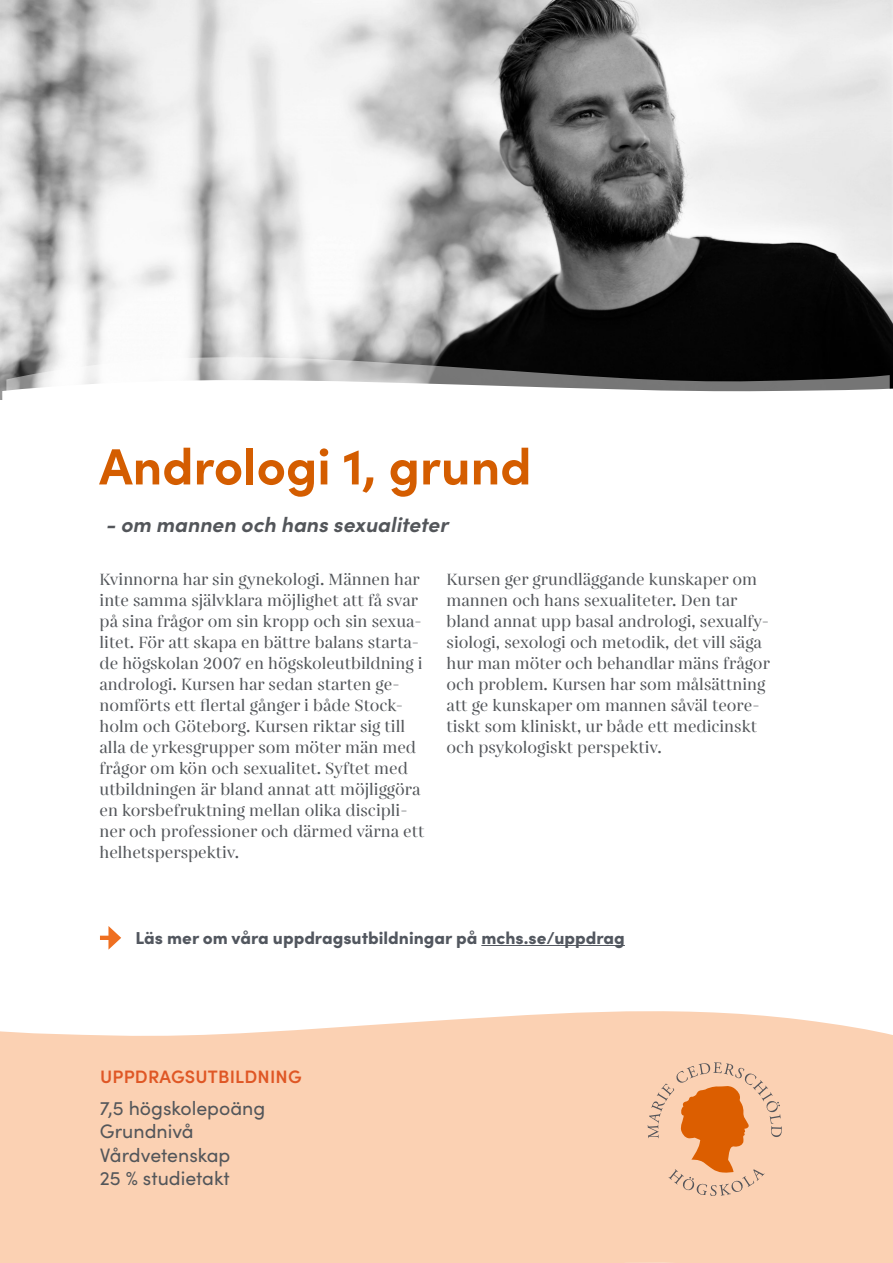
<style>
.page{position:relative;width:893px;height:1263px;background:#fff}
.page>*{position:absolute;margin:0;border:0;box-sizing:border-box;transform-origin:0 0}
.t1{font:700 51px "Sofia Pro";color:#d45d00}
.t2{font:italic 700 21px "Sofia Pro";color:#53565a}
.Allmän_text{font:19.5px "Sofia Pro";color:#53565a}
.Rubrik_i_notisruta{font:600 18px "Sofia Pro";letter-spacing:.01em;color:#df5725}
.t3{font:900 17.25px "Sofia Pro";color:#52575f}
.t4{font:500 16.5px/21px "Gabriela";color:#53565a}
</style>
<div class="page">
<img style="left:0;top:0;width:893px;height:399px">
<svg style="left:6px;top:352px;width:884px;height:24px"></svg>
<svg style="left:2px;top:376px;width:891px;height:24px"></svg>
<div style="left:0;top:1011px;width:893px;height:252px;background:#fbd1b3"></div>
<svg style="left:648px;top:1062px;width:134px;height:134px;background:#edb287"></svg>
<hr style="left:481px;top:945px;width:144px;height:1px;background:#52575f">
<hr style="left:100px;top:936px;width:13px;height:4px;background:#ef6f20">
<svg style="left:108px;top:926px;width:13px;height:24px"></svg>
<p class="t1" style="left:99px;top:427px;width:434px">Andrologi 1, grund</p>
<p class="t2" style="left:107px;top:509px;width:344px">- om mannen och hans sexualiteter</p>
<p class="t4" style="left:100px;top:570px;width:326px">Kvinnorna har sin gynekologi. Männen har inte samma självklara möjlighet att få svar på sina frågor om sin kropp och sin sexua&shy;litet. För att skapa en bättre balans starta&shy;de högskolan 2007 en högskoleutbildning i andrologi. Kursen har sedan starten ge&shy;nomförts ett flertal gånger i både Stock&shy;holm och Göteborg. Kursen riktar sig till alla de yrkesgrupper som möter män med frågor om kön och sexualitet. Syftet med utbildningen är bland annat att möjliggöra en korsbefruktning mellan olika discipli&shy;ner och professioner och därmed värna ett helhetsperspektiv.</p>
<p class="t4" style="left:447px;top:570px;width:325px">Kursen ger grundläggande kunskaper om mannen och hans sexualiteter. Den tar bland annat upp basal andrologi, sexualfy&shy;siologi, sexologi och metodik, det vill säga hur man möter och behandlar mäns frågor och problem. Kursen har som målsättning att ge kunskaper om mannen såväl teore&shy;tiskt som kliniskt, ur både ett medicinskt och psykologiskt perspektiv.</p>
<p class="t3" style="left:136px;top:924px;width:491px">Läs mer om våra uppdragsutbildningar på mchs.se/uppdrag</p>
<p class="Rubrik_i_notisruta" style="left:100px;top:1063px;width:203px">UPPDRAGSUTBILDNING</p>
<p class="Allmän_text" style="left:100px;top:1094px;width:167px">7,5 högskolepoäng</p>
<p class="Allmän_text" style="left:100px;top:1117px;width:95px">Grundnivå</p>
<p class="Allmän_text" style="left:100px;top:1141px;width:132px">Vårdvetenskap</p>
<p class="Allmän_text" style="left:100px;top:1164px;width:131px">25 % studietakt</p>
</div>
